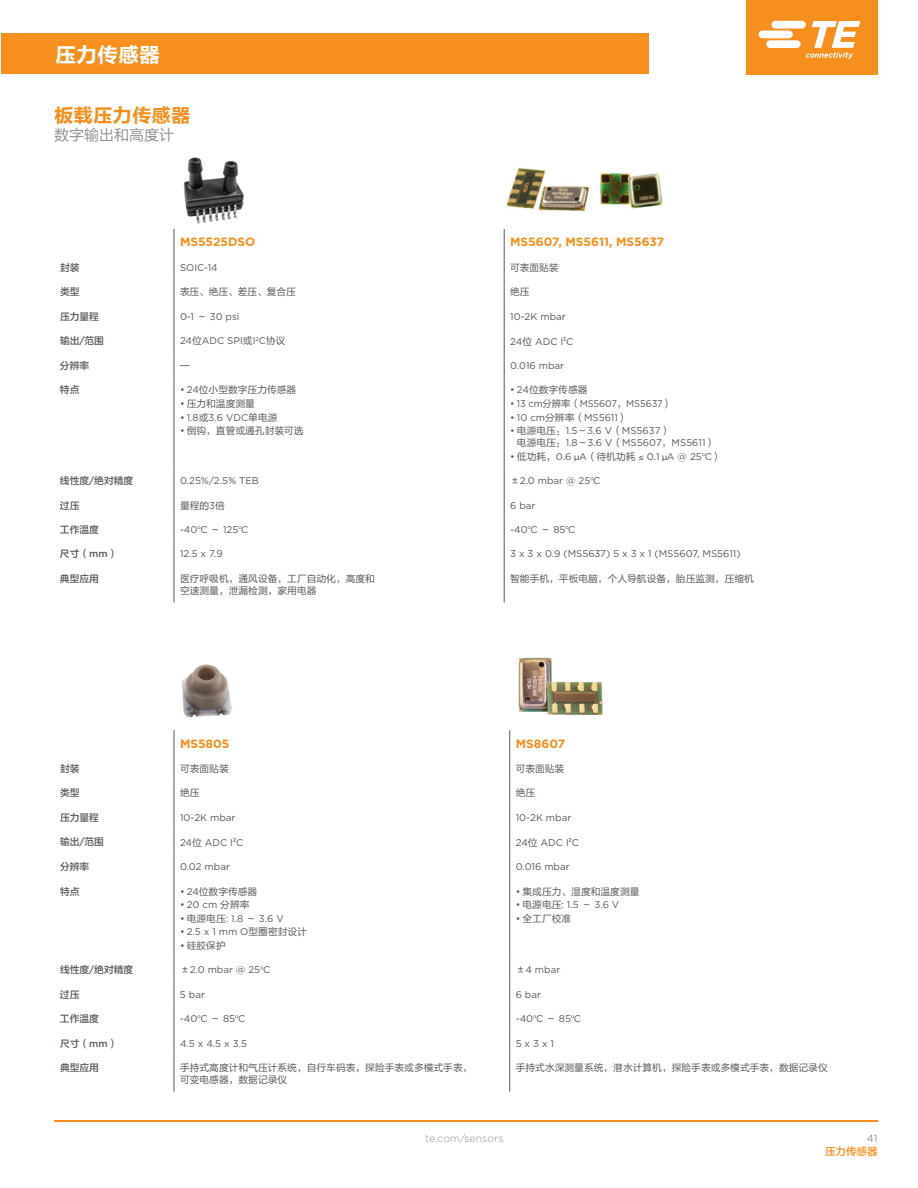
<style>
.page{position:relative;width:918px;height:1188px;background:#fff}
.page>*{position:absolute;margin:0;border:0;box-sizing:border-box;transform-origin:0 0}
.t1{font:21px "FZLTCHJW GB1 0";color:#fff}
.t2{font:19.5px "FZLTCHJW GB1 0";color:#f68f1e}
.t3{font:15px "FZLTHJW GB1 0";color:#919295}
.t4{font:700 12px "Gotham";color:#f68f1e}
.t5{font:300 10.5px "Gotham";color:#919295}
.t6{font:10.5px "FZLTZHJW GB1 0";color:#f68f1e}
.t7{font:10.5px "Gotham";color:#919295}
.t8{font:9.75px/12px "Gotham";color:#57585a}
.t9{font:9.75px/12px "FZLTHJW GB1 0";color:#57585a}
.t10{font:9.75px "FZLTZHJW GB1 0";color:#57585a}
.t11{font:9.75px "Gotham";color:#57585a;scale:.96 1}
.s1{font-family:"FZLTHJW GB1 0"}
.s2{font-family:"Gotham";font-weight:500}
.s3{font-family:"Myriad Pro"}
.s4{font-family:"Gotham"}
</style>
<div class="page">
<hr style="left:54px;top:1120px;width:824px;height:2px;background:#f68f1e">
<div style="left:1px;top:34px;width:648px;height:40px;background:#f68f1e"></div>
<div style="left:746px;top:0;width:132px;height:74px;background:#f68f1e"></div>
<svg style="left:759px;top:21px;width:101px;height:38px"></svg>
<svg style="left:504px;top:229px;width:1px;height:149px"></svg>
<hr style="left:504px;top:378px;width:1px;height:91px;background:#57585a">
<svg style="left:504px;top:469px;width:1px;height:97px"></svg>
<hr style="left:504px;top:566px;width:1px;height:37px;background:#57585a">
<svg style="left:174px;top:229px;width:1px;height:149px"></svg>
<hr style="left:174px;top:378px;width:1px;height:91px;background:#57585a">
<svg style="left:174px;top:469px;width:1px;height:97px"></svg>
<hr style="left:174px;top:566px;width:1px;height:37px;background:#57585a">
<svg style="left:575px;top:455px;width:4px;height:6px"></svg>
<svg style="left:662px;top:455px;width:5px;height:6px"></svg>
<svg style="left:510px;top:730px;width:1px;height:149px"></svg>
<hr style="left:510px;top:879px;width:1px;height:79px;background:#57585a">
<svg style="left:510px;top:958px;width:1px;height:97px"></svg>
<hr style="left:510px;top:1055px;width:1px;height:37px;background:#57585a">
<svg style="left:174px;top:730px;width:1px;height:149px"></svg>
<hr style="left:174px;top:879px;width:1px;height:79px;background:#57585a">
<svg style="left:174px;top:958px;width:1px;height:97px"></svg>
<hr style="left:174px;top:1055px;width:1px;height:37px;background:#57585a">
<img style="left:182px;top:664px;width:50px;height:54px">
<img style="left:506px;top:168px;width:157px;height:43px">
<img style="left:183px;top:157px;width:61px;height:67px">
<img style="left:518px;top:657px;width:85px;height:58px">
<h1 class="t1" style="left:55px;top:43px;width:106px">压力传感器</h1>
<h2 class="t2" style="left:54px;top:105px;width:138px">板载压力传感器</h2>
<h3 class="t3" style="left:54px;top:127px;width:121px">数字输出和高度计</h3>
<p class="t4" style="left:180px;top:235px;width:77px">MS5525DSO</p>
<p class="t4" style="left:510px;top:235px;width:156px">MS5607, MS5611, MS5637</p>
<p class="t10" style="left:60px;top:262px;width:21px">封装</p>
<p class="t8" style="left:180px;top:261px;width:39px">SOIC-14</p>
<p class="t9" style="left:510px;top:262px;width:50px">可表面贴装</p>
<p class="t10" style="left:60px;top:286px;width:21px">类型</p>
<p class="t9" style="left:180px;top:286px;width:117px">表压、绝压、差压、复合压</p>
<p class="t9" style="left:510px;top:286px;width:21px">绝压</p>
<p class="t10" style="left:60px;top:311px;width:40px">压力量程</p>
<p class="t8" style="left:180px;top:310px;width:61px">0-1 <span class="s1">～</span> 30 psi</p>
<p class="t8" style="left:510px;top:310px;width:57px">10-2K mbar</p>
<p class="t10" style="left:60px;top:335px;width:46px">输出<span class="s2">/</span>范围</p>
<p class="t8" style="left:180px;top:334px;width:107px">24<span class="s1">位</span>ADC SPI<span class="s1">或</span>I<sup>2</sup>C<span class="s1">协议</span></p>
<p class="t8" style="left:510px;top:335px;width:65px">24<span class="s1">位</span> ADC I<span class="s3">²</span>C</p>
<p class="t10" style="left:60px;top:360px;width:31px">分辨率</p>
<p class="t9" style="left:180px;top:360px;width:11px">—</p>
<p class="t8" style="left:510px;top:359px;width:55px">0.016 mbar</p>
<p class="t10" style="left:60px;top:385px;width:21px">特点</p>
<p class="t9" style="left:180px;top:384px;width:118px"><span class="s4">• 24</span>位小型数字压力传感器</p>
<p class="t9" style="left:180px;top:398px;width:76px"><span class="s4">•</span> 压力和温度测量</p>
<p class="t8" style="left:180px;top:411px;width:99px">• 1.8<span class="s1">或</span>3.6 VDC<span class="s1">单电源</span></p>
<p class="t9" style="left:180px;top:425px;width:125px"><span class="s4">•</span> 倒钩，直管或通孔封装可选</p>
<p class="t9" style="left:510px;top:384px;width:79px"><span class="s4">• 24</span>位数字传感器</p>
<p class="t11" style="left:510px;top:398px;width:170px">• 13 cm<span class="s1">分辨率（</span>MS5607<span class="s1">，</span>MS5637<span class="s1">）</span></p>
<p class="t8" style="left:510px;top:411px;width:119px">• 10 cm<span class="s1">分辨率（</span>MS5611<span class="s1">）</span></p>
<p class="t8" style="left:517px;top:425px;width:200px;text-indent:-7px">• <span class="s1">电源电压：</span>1.5<span class="s1">～</span>3.6 V<span class="s1">（</span>MS5637<span class="s1">）<br>电源电压：</span>1.8<span class="s1">～</span>3.6 V<span class="s1">（</span>MS5607<span class="s1">，</span>MS5611<span class="s1">）</span></p>
<p class="t8" style="left:510px;top:450px;width:213px">• <span class="s1">低功耗，</span>0.6 A<span class="s1">（待机功耗</span> ≤ 0.1 A @ 25 C<span class="s1">）</span></p>
<p class="t10" style="left:60px;top:476px;width:75px">线性度<span class="s2">/</span>绝对精度</p>
<p class="t8" style="left:180px;top:475px;width:81px">0.25%/2.5% TEB</p>
<p class="t8" style="left:510px;top:475px;width:92px"><span class="s1">±</span>2.0 mbar @ 25 C</p>
<p class="t10" style="left:60px;top:500px;width:21px">过压</p>
<p class="t9" style="left:180px;top:500px;width:46px">量程的<span class="s4">3</span>倍</p>
<p class="t8" style="left:510px;top:499px;width:27px">6 bar</p>
<p class="t10" style="left:60px;top:524px;width:40px">工作温度</p>
<p class="t8" style="left:180px;top:523px;width:70px">-40 C <span class="s1">～</span> 125 C</p>
<p class="t8" style="left:510px;top:523px;width:67px">-40 C <span class="s1">～</span> 85 C</p>
<p class="t10" style="left:60px;top:549px;width:59px">尺寸（<span class="s2">mm</span>）</p>
<p class="t8" style="left:180px;top:548px;width:44px">12.5 x 7.9</p>
<p class="t8" style="left:510px;top:548px;width:232px">3 x 3 x 0.9 (MS5637) 5 x 3 x 1 (MS5607, MS5611)</p>
<p class="t10" style="left:60px;top:573px;width:40px">典型应用</p>
<p class="t9" style="left:180px;top:573px;width:196px">医疗呼吸机，通风设备，工厂自动化，高度和空速测量，泄漏检测，家用电器</p>
<p class="t9" style="left:510px;top:573px;width:245px">智能手机，平板电脑，个人导航设备，胎压监测，压缩机</p>
<p class="t4" style="left:180px;top:736px;width:51px">MS5805</p>
<p class="t4" style="left:516px;top:736px;width:51px">MS8607</p>
<p class="t10" style="left:60px;top:763px;width:21px">封装</p>
<p class="t9" style="left:180px;top:763px;width:50px">可表面贴装</p>
<p class="t9" style="left:516px;top:763px;width:50px">可表面贴装</p>
<p class="t10" style="left:60px;top:788px;width:21px">类型</p>
<p class="t9" style="left:180px;top:787px;width:21px">绝压</p>
<p class="t9" style="left:516px;top:787px;width:21px">绝压</p>
<p class="t10" style="left:60px;top:812px;width:40px">压力量程</p>
<p class="t8" style="left:180px;top:811px;width:57px">10-2K mbar</p>
<p class="t8" style="left:516px;top:811px;width:57px">10-2K mbar</p>
<p class="t10" style="left:60px;top:836px;width:46px">输出<span class="s2">/</span>范围</p>
<p class="t8" style="left:180px;top:836px;width:65px">24<span class="s1">位</span> ADC I<span class="s3">²</span>C</p>
<p class="t8" style="left:516px;top:836px;width:65px">24<span class="s1">位</span> ADC I<span class="s3">²</span>C</p>
<p class="t10" style="left:60px;top:861px;width:31px">分辨率</p>
<p class="t8" style="left:180px;top:861px;width:51px">0.02 mbar</p>
<p class="t8" style="left:516px;top:861px;width:55px">0.016 mbar</p>
<p class="t10" style="left:60px;top:886px;width:21px">特点</p>
<p class="t9" style="left:180px;top:885px;width:79px"><span class="s4">• 24</span>位数字传感器</p>
<p class="t8" style="left:180px;top:899px;width:71px">• 20 cm <span class="s1">分辨率</span></p>
<p class="t8" style="left:180px;top:912px;width:105px">• <span class="s1">电源电压</span>: 1.8 <span class="s1">～</span> 3.6 V</p>
<p class="t8" style="left:180px;top:926px;width:129px">• 2.5 x 1 mm O<span class="s1">型圈密封设计</span></p>
<p class="t9" style="left:180px;top:940px;width:47px"><span class="s4">•</span> 硅胶保护</p>
<p class="t9" style="left:516px;top:885px;width:125px"><span class="s4">•</span> 集成压力、湿度和温度测量</p>
<p class="t8" style="left:516px;top:899px;width:105px">• <span class="s1">电源电压</span>: 1.5 <span class="s1">～</span> 3.6 V</p>
<p class="t9" style="left:516px;top:913px;width:57px"><span class="s4">•</span> 全工厂校准</p>
<p class="t10" style="left:60px;top:965px;width:75px">线性度<span class="s2">/</span>绝对精度</p>
<p class="t8" style="left:180px;top:964px;width:92px"><span class="s1">±</span>2.0 mbar @ 25 C</p>
<p class="t8" style="left:516px;top:964px;width:46px"><span class="s1">±</span>4 mbar</p>
<p class="t10" style="left:60px;top:989px;width:21px">过压</p>
<p class="t8" style="left:180px;top:988px;width:26px">5 bar</p>
<p class="t8" style="left:516px;top:988px;width:27px">6 bar</p>
<p class="t10" style="left:60px;top:1014px;width:40px">工作温度</p>
<p class="t8" style="left:180px;top:1013px;width:67px">-40 C <span class="s1">～</span> 85 C</p>
<p class="t8" style="left:516px;top:1013px;width:67px">-40 C <span class="s1">～</span> 85 C</p>
<p class="t10" style="left:60px;top:1038px;width:59px">尺寸（<span class="s2">mm</span>）</p>
<p class="t8" style="left:180px;top:1037px;width:69px">4.5 x 4.5 x 3.5</p>
<p class="t8" style="left:516px;top:1037px;width:40px">5 x 3 x 1</p>
<p class="t10" style="left:60px;top:1062px;width:40px">典型应用</p>
<p class="t9" style="left:180px;top:1062px;width:294px">手持式高度计和气压计系统，自行车码表，探险手表或多模式手表，可变电感器，数据记录仪</p>
<p class="t9" style="left:516px;top:1062px;width:313px">手持式水深测量系统，潜水计算机，探险手表或多模式手表，数据记录仪</p>
<p class="t5" style="left:425px;top:1132px;width:80px">te.com/sensors</p>
<p class="t7" style="left:867px;top:1132px;width:12px">41</p>
<p class="t6" style="left:825px;top:1146px;width:54px">压力传感器</p>
</div>
